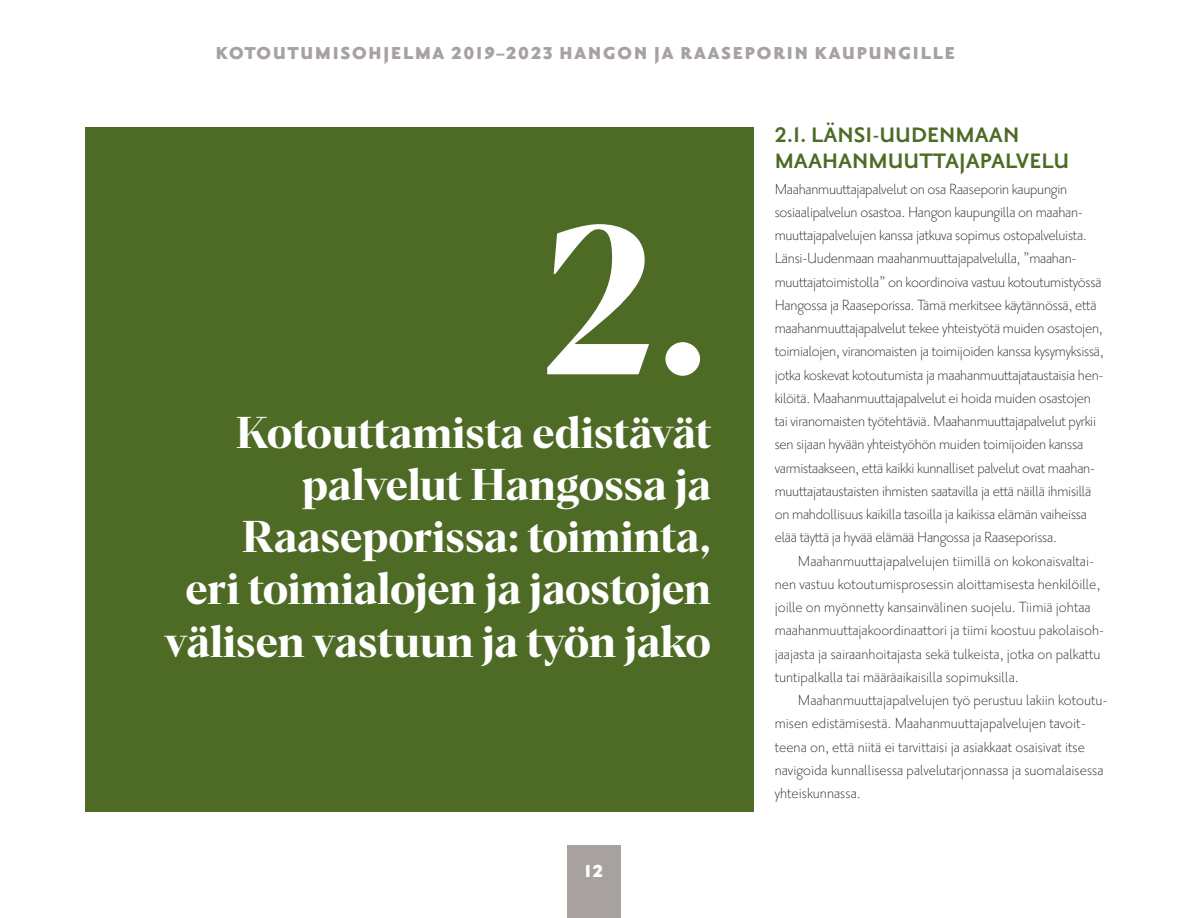
<style>
.page{position:relative;width:1188px;height:918px;background:#fff}
.page>*{position:absolute;margin:0;border:0;box-sizing:border-box;transform-origin:0 0}
.Tittel{font:700 210px "Para Supreme";color:#fff}
.Tittel-2{font:700 43.5px/52.2px "Para Supreme";color:#fff;text-align:right}
.Tittel-3{font:700 25.5px/25.5px "Priori Sans OT";color:#4e6b25}
.t1{font:900 21px "Priori Sans OT";letter-spacing:.06em;color:#a7a2a0}
.t2{font:900 21px "Priori Sans OT";color:#fff}
.Brödtext_1{font:300 18px/23.2px "Priori Sans OT";letter-spacing:-.015em;color:#231f20}
.Brödtext{font:300 18px/23.2px "Priori Sans OT";color:#231f20}
</style>
<div class="page">
<div style="left:567px;top:845px;width:54px;height:73px;background:#a7a2a0"></div>
<div style="left:85px;top:128px;width:669px;height:684px;background:#4e6b25"></div>
<p class="t1" style="left:216px;top:44px;width:741px">KOTOUTUMISOHJELMA 2019–2023 HANGON JA RAASEPORIN KAUPUNGILLE</p>
<p class="Tittel" style="left:540px;top:147px;width:172px">2.</p>
<p class="Tittel-2" style="left:165px;top:404px;width:548px">Kotouttamista edistävät palvelut Hangossa ja<br>Raaseporissa: toiminta,<br>eri toimialojen ja jaostojen välisen vastuun ja työn jako</p>
<p class="t2" style="left:585px;top:862px;width:20px">12</p>
<p class="Tittel-3" style="left:775px;top:124px;width:296px">2.1. LÄNSI-UUDENMAAN<br>MAAHANMUUTTAJAPALVELU</p>
<p class="Brödtext_1" style="left:775px;top:178px;width:331px">Maahanmuuttajapalvelut on osa Raaseporin kaupungin sosiaalipalvelun osastoa. Hangon kaupungilla on maahan&shy;muuttajapalvelujen kanssa jatkuva sopimus ostopalveluista.<br>Länsi-Uudenmaan maahanmuuttajapalvelulla, ”maahan&shy;muuttajatoimistolla” on koordinoiva vastuu kotoutumistyössä Hangossa ja Raaseporissa. Tämä merkitsee käytännössä, että maahanmuuttajapalvelut tekee yhteistyötä muiden osastojen, toimialojen, viranomaisten ja toimijoiden kanssa kysymyksissä, jotka koskevat kotoutumista ja maahanmuuttajataustaisia hen&shy;kilöitä. Maahanmuuttajapalvelut ei hoida muiden osastojen tai viranomaisten työtehtäviä. Maahanmuuttajapalvelut pyrkii sen sijaan hyvään yhteistyöhön muiden toimijoiden kanssa varmistaakseen, että kaikki kunnalliset palvelut ovat maahan&shy;muuttajataustaisten ihmisten saatavilla ja että näillä ihmisillä on mahdollisuus kaikilla tasoilla ja kaikissa elämän vaiheissa elää täyttä ja hyvää elämää Hangossa ja Raaseporissa.</p>
<p class="Brödtext" style="left:775px;top:550px;width:331px;text-indent:23px">Maahanmuuttajapalvelujen tiimillä on kokonaisvaltai&shy;nen vastuu kotoutumisprosessin aloittamisesta henkilöille, joille on myönnetty kansainvälinen suojelu. Tiimiä johtaa maahanmuuttajakoordinaattori ja tiimi koostuu pakolaisoh&shy;jaajasta ja sairaanhoitajasta sekä tulkeista, jotka on palkattu tuntipalkalla tai määräaikaisilla sopimuksilla.</p>
<p class="Brödtext" style="left:775px;top:689px;width:334px;text-indent:23px">Maahanmuuttajapalvelujen työ perustuu lakiin kotoutu&shy;misen edistämisestä. Maahanmuuttajapalvelujen tavoit&shy;teena on, että niitä ei tarvittaisi ja asiakkaat osaisivat itse navigoida kunnallisessa palvelutarjonnassa ja suomalaisessa yhteiskunnassa.</p>
</div>
